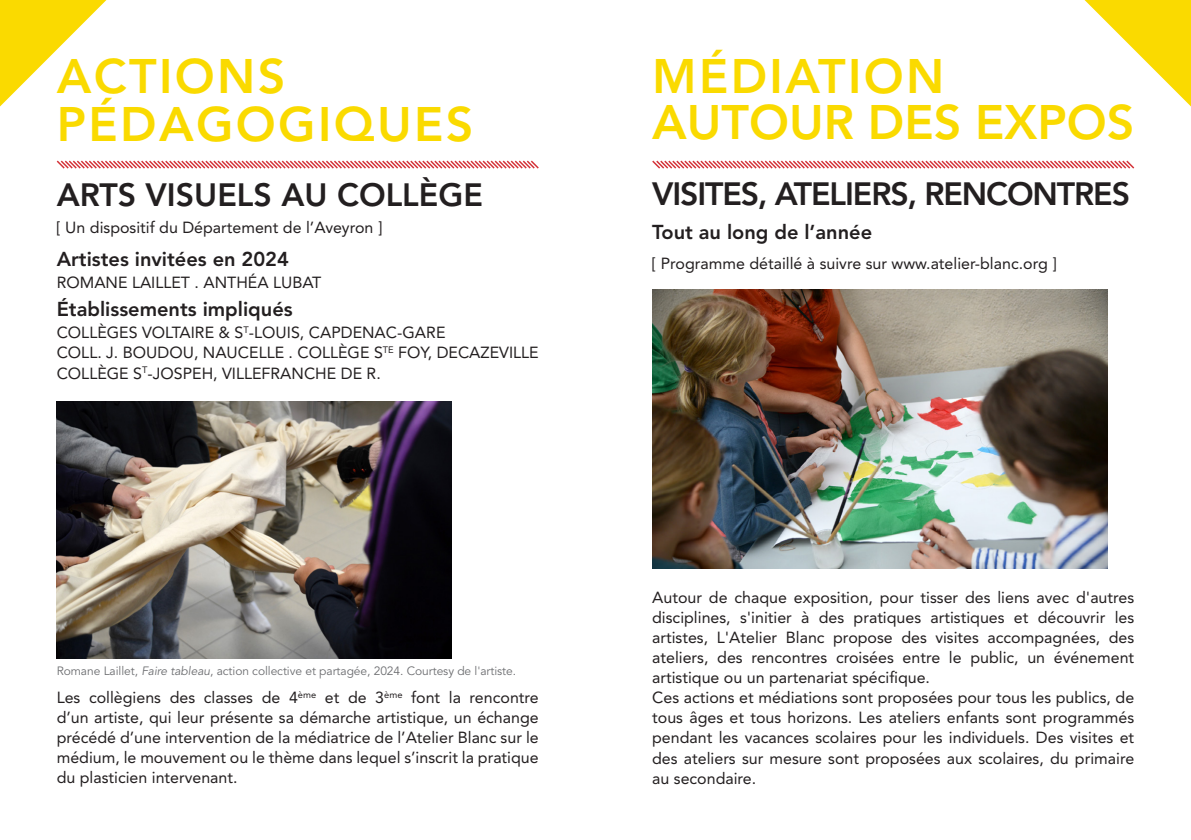
<style>
.page{position:relative;width:1191px;height:840px;background:#fff}
.page>*{position:absolute;margin:0;border:0;box-sizing:border-box;transform-origin:0 0}
.t1{font:800 48px/48px "Avenir LT Std";letter-spacing:.05em;color:#fada00}
.t2{font:800 48px "Avenir LT Std";color:#fada00}
.t3{font:800 32px "Avenir LT Std";letter-spacing:-.035em;color:#231f20}
.t4{font:800 32px "Avenir LT Std";color:#231f20}
.t5{font:800 20px "Avenir LT Std";color:#231f20}
.t6{font:16px/20px "Avenir LT Std";color:#231f20;text-align:justify}
.t7{font:12px "Avenir LT Std";letter-spacing:-.005em;color:#6c6d70}
.s1{font-style:italic}
</style>
<div class="page">
<svg style="left:56px;top:160px;width:483px;height:9px"></svg>
<svg style="left:652px;top:160px;width:483px;height:9px"></svg>
<svg style="left:0;top:0;width:106px;height:106px"></svg>
<svg style="left:1084px;top:0;width:107px;height:106px"></svg>
<img style="left:57px;top:401px;width:394px;height:257px">
<img style="left:652px;top:289px;width:455px;height:279px">
<p class="t1" style="left:57px;top:52px;width:418px">ACTIONS<br>PÉDAGOGIQUES</p>
<p class="t4" style="left:57px;top:176px;width:428px">ARTS VISUELS AU COLLÈGE</p>
<p class="t6" style="left:57px;top:218px;width:327px">[ Un dispositif du Département de l’Aveyron ]</p>
<p class="t5" style="left:57px;top:247px;width:234px">Artistes invitées en 2024</p>
<p class="t6" style="left:57px;top:273px;width:266px">ROMANE LAILLET . ANTHÉA LUBAT</p>
<p class="t5" style="left:57px;top:297px;width:237px">Établissements impliqués</p>
<p class="t6" style="left:57px;top:323px;width:390px">COLLÈGES VOLTAIRE &amp; S<sup>T</sup>-LOUIS, CAPDENAC-GARE</p>
<p class="t6" style="left:57px;top:343px;width:483px">COLL. J. BOUDOU, NAUCELLE . COLLÈGE S<sup>TE</sup> FOY, DECAZEVILLE</p>
<p class="t6" style="left:57px;top:363px;width:326px">COLLÈGE S<sup>T</sup>-JOSPEH, VILLEFRANCHE DE R.</p>
<p class="t7" style="left:57px;top:663px;width:461px">Romane Laillet, <span class="s1">Faire tableau</span>, action collective et partagée, 2024. Courtesy de l'artiste.</p>
<p class="t6" style="left:57px;top:687px;width:483px">Les collègiens des classes de 4<sup>ème</sup> et de 3<sup>ème</sup> font la rencontre d’un artiste, qui leur présente sa démarche artistique, un échange précédé d’une intervention de la médiatrice de l’Atelier Blanc sur le médium, le mouvement ou le thème dans lequel s’inscrit la pratique du plasticien intervenant.</p>
<p class="t1" style="left:652px;top:52px;width:294px">MÉDIATION</p>
<p class="t2" style="left:652px;top:94px;width:483px">AUTOUR DES EXPOS</p>
<p class="t3" style="left:652px;top:175px;width:479px">VISITES, ATELIERS, RENCONTRES</p>
<p class="t5" style="left:652px;top:220px;width:221px">Tout au long de l’année</p>
<p class="t6" style="left:652px;top:253px;width:406px">[ Programme détaillé à suivre sur www.atelier-blanc.org ]</p>
<p class="t6" style="left:652px;top:587px;width:483px">Autour de chaque exposition, pour tisser des liens avec d'autres disciplines, s'initier à des pratiques artistiques et découvrir les artistes, L'Atelier Blanc propose des visites accompagnées, des ateliers, des rencontres croisées entre le public, un événement artistique ou un partenariat spécifique.</p>
<p class="t6" style="left:652px;top:687px;width:483px">Ces actions et médiations sont proposées pour tous les publics, de tous âges et tous horizons. Les ateliers enfants sont programmés pendant les vacances scolaires pour les individuels. Des visites et des ateliers sur mesure sont proposées aux scolaires, du primaire au secondaire.</p>
</div>
